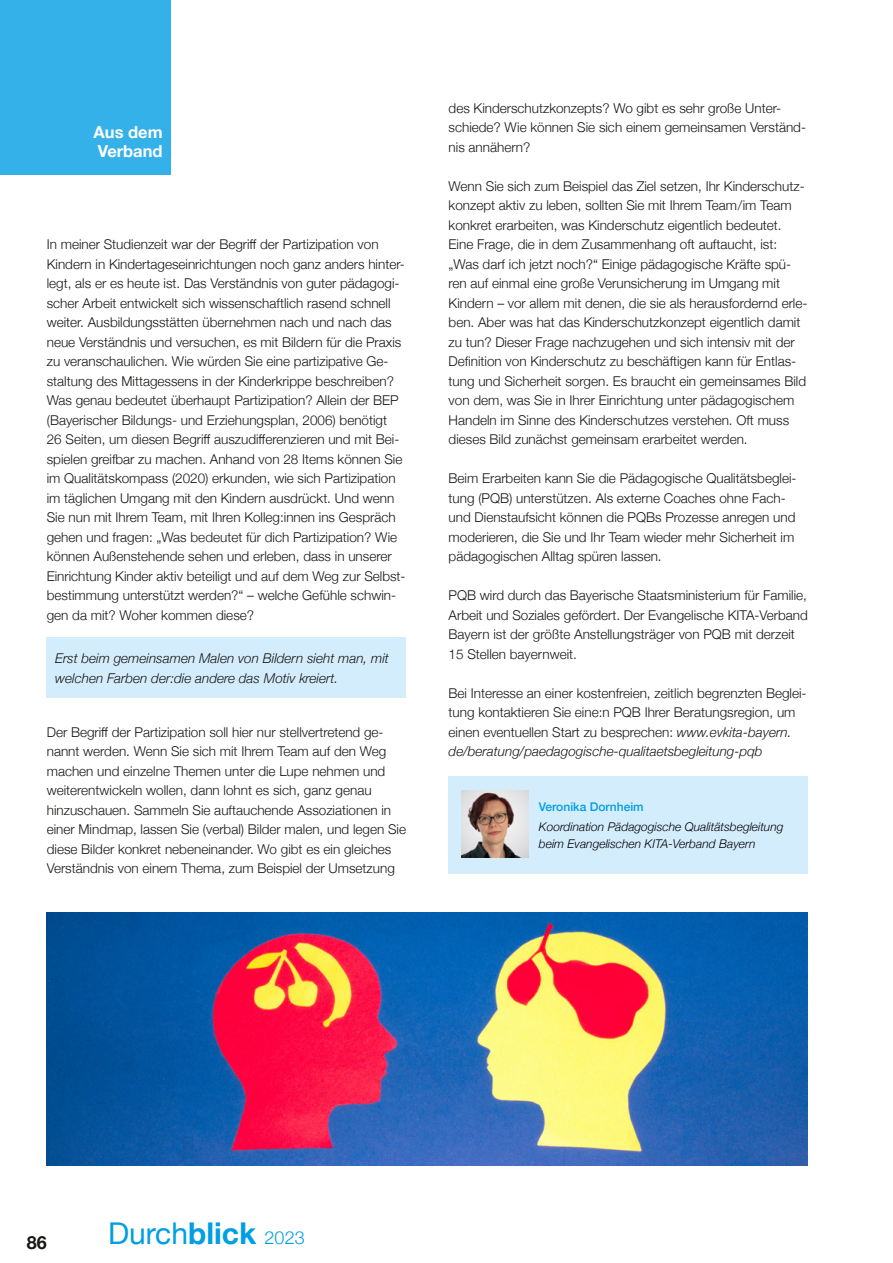
<style>
.page{position:relative;width:893px;height:1263px;background:#fff}
.page>*{position:absolute;margin:0;border:0;box-sizing:border-box;transform-origin:0 0}
.t1{font:30px "Helvetica Neue";color:#009ee3}
.t2{font:700 18px "Helvetica Neue";color:#181716}
.t3{font:700 16.5px/19.8px "Helvetica Neue";color:#fff}
.t4{font:300 13.5px/19.5px "Helvetica Neue";color:#181716}
.t5{font:italic 300 13.5px/19.5px "Helvetica Neue";color:#181716}
.t6{font:italic 300 12px/16.5px "Helvetica Neue";color:#000004}
.t7{font:500 12px "Helvetica Neue";color:#009ee3}
.s1{font-style:italic}
.s2{font-weight:700}
.s3{font-weight:300;font-size:18px}
</style>
<div class="page">
<div style="left:0;top:0;width:171px;height:174px;background:#33b1e8"></div>
<div style="left:47px;top:637px;width:359px;height:61px;background:#d4edfc"></div>
<div style="left:449px;top:776px;width:359px;height:98px;background:#d4edfc"></div>
<img style="left:461px;top:790px;width:68px;height:68px">
<img style="left:47px;top:912px;width:761px;height:253px">
<p class="t3" style="left:94px;top:122px;width:71px">Aus dem<br>Verband</p>
<p class="t4" style="left:47px;top:233px;width:360px">In meiner Studienzeit war der Begriff der Partizipation von Kindern in Kindertageseinrichtungen noch ganz anders hinter&shy;legt, als er es heute ist. Das Verständnis von guter pädagogi&shy;scher Arbeit entwickelt sich wissenschaftlich rasend schnell weiter. Ausbildungsstätten übernehmen nach und nach das neue Verständnis und versuchen, es mit Bildern für die Praxis zu veranschaulichen. Wie würden Sie eine partizipative Ge&shy;staltung des Mittagessens in der Kinderkrippe beschreiben?<br>Was genau bedeutet überhaupt Partizipation? Allein der BEP (Bayerischer Bildungs- und Erziehungsplan, 2006) benötigt<br>26 Seiten, um diesen Begriff auszudifferenzieren und mit Bei&shy;spielen greifbar zu machen. Anhand von 28 Items können Sie im Qualitätskompass (2020) erkunden, wie sich Partizipation im täglichen Umgang mit den Kindern ausdrückt. Und wenn Sie nun mit Ihrem Team, mit Ihren Kolleg:innen ins Gespräch gehen und fragen: „Was bedeutet für dich Partizipation? Wie können Außenstehende sehen und erleben, dass in unserer Einrichtung Kinder aktiv beteiligt und auf dem Weg zur Selbst&shy;bestimmung unterstützt werden?“ – welche Gefühle schwin&shy;gen da mit? Woher kommen diese?</p>
<p class="t5" style="left:55px;top:648px;width:335px">Erst beim gemeinsamen Malen von Bildern sieht man, mit welchen Farben der:die andere das Motiv kreiert.</p>
<p class="t4" style="left:47px;top:721px;width:361px">Der Begriff der Partizipation soll hier nur stellvertretend ge&shy;nannt werden. Wenn Sie sich mit Ihrem Team auf den Weg machen und einzelne Themen unter die Lupe nehmen und weiterentwickeln wollen, dann lohnt es sich, ganz genau hinzuschauen. Sammeln Sie auftauchende Assoziationen in einer Mindmap, lassen Sie (verbal) Bilder malen, und legen Sie diese Bilder konkret nebeneinander. Wo gibt es ein gleiches Verständnis von einem Thema, zum Beispiel der Umsetzung</p>
<p class="t4" style="left:449px;top:97px;width:359px">des Kinderschutzkonzepts? Wo gibt es sehr große Unter&shy;schiede? Wie können Sie sich einem gemeinsamen Verständ&shy;nis annähern?</p>
<p class="t4" style="left:449px;top:175px;width:360px">Wenn Sie sich zum Beispiel das Ziel setzen, Ihr Kinderschutz&shy;konzept aktiv zu leben, sollten Sie mit Ihrem Team/im Team konkret erarbeiten, was Kinderschutz eigentlich bedeutet.<br>Eine Frage, die in dem Zusammenhang oft auftaucht, ist: „Was darf ich jetzt noch?“ Einige pädagogische Kräfte spü&shy;ren auf einmal eine große Verunsicherung im Umgang mit Kindern – vor allem mit denen, die sie als herausfordernd erle&shy;ben. Aber was hat das Kinderschutzkonzept eigentlich damit zu tun? Dieser Frage nachzugehen und sich intensiv mit der Definition von Kinderschutz zu beschäftigen kann für Entlas&shy;tung und Sicherheit sorgen. Es braucht ein gemeinsames Bild von dem, was Sie in Ihrer Einrichtung unter pädagogischem Handeln im Sinne des Kinderschutzes verstehen. Oft muss dieses Bild zunächst gemeinsam erarbeitet werden.</p>
<p class="t4" style="left:449px;top:467px;width:349px">Beim Erarbeiten kann Sie die Pädagogische Qualitätsbeglei&shy;tung (PQB) unterstützen. Als externe Coaches ohne Fach&shy;und Dienstaufsicht können die PQBs Prozesse anregen und moderieren, die Sie und Ihr Team wieder mehr Sicherheit im pädagogischen Alltag spüren lassen.</p>
<p class="t4" style="left:449px;top:584px;width:361px">PQB wird durch das Bayerische Staatsministerium für Familie, Arbeit und Soziales gefördert. Der Evangelische KITA-Verband Bayern ist der größte Anstellungsträger von PQB mit derzeit 15 Stellen bayernweit.</p>
<p class="t4" style="left:449px;top:682px;width:359px">Bei Interesse an einer kostenfreien, zeitlich begrenzten Beglei&shy;tung kontaktieren Sie eine:n PQB Ihrer Beratungsregion, um einen eventuellen Start zu besprechen: <span class="s1">www.evkita-bayern. de/beratung/paedagogische-qualitaetsbegleitung-pqb</span></p>
<p class="t7" style="left:539px;top:797px;width:106px">Veronika Dornheim</p>
<p class="t6" style="left:539px;top:818px;width:246px">Koordination Pädagogische Qualitätsbegleitung beim Evangelischen KITA-Verband Bayern</p>
<h2 class="t2" style="left:27px;top:1228px;width:22px">86</h2>
<h1 class="t1" style="left:108px;top:1212px;width:198px">Durch<span class="s2">blick</span> <span class="s3">2023</span></h1>
</div>
